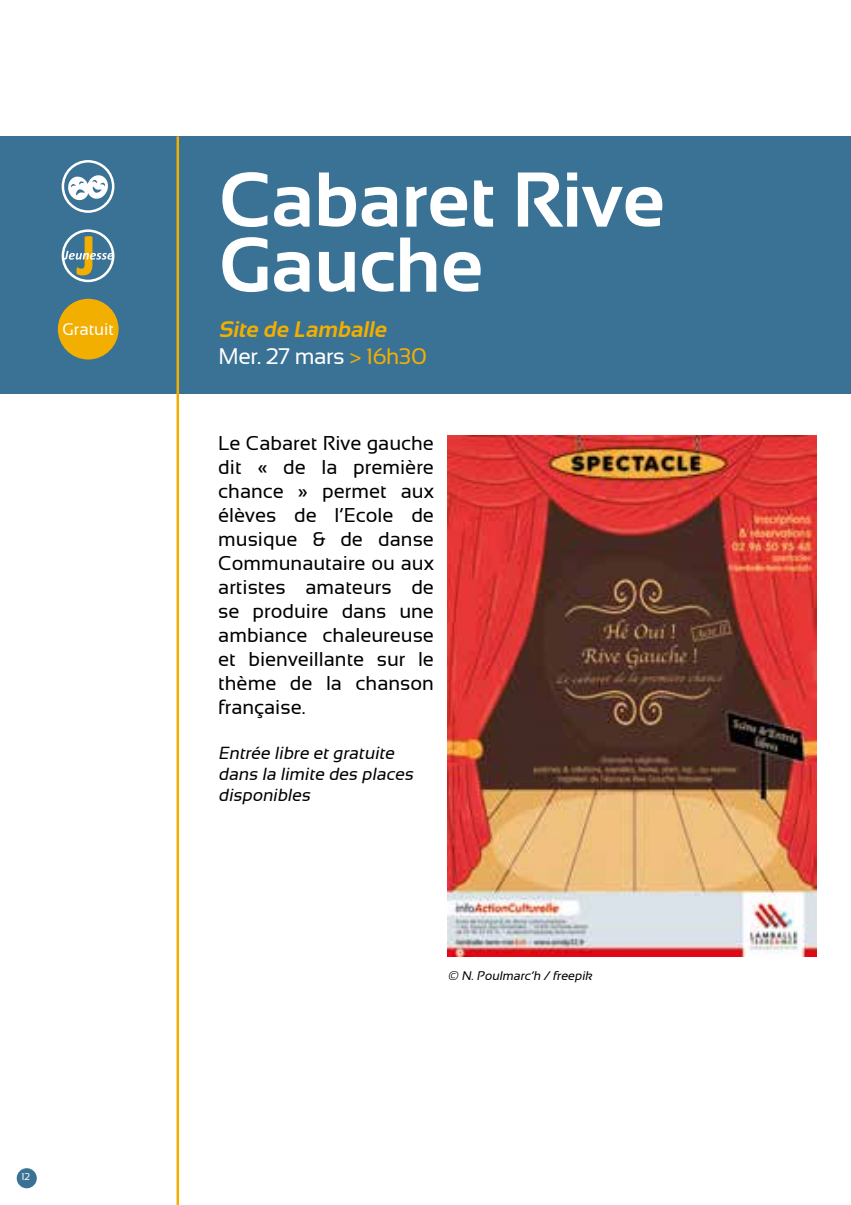
<style>
.page{position:relative;width:851px;height:1205px;background:#fff}
.page>*{position:absolute;margin:0;border:0;box-sizing:border-box;transform-origin:0 0}
.t1{font:700 77.5px/65px "Sansation";color:#fff}
.t2{font:italic 700 22.5px/27px "Sansation";color:#f2af00}
.t3{font:20px/24px "Sansation";color:#000;text-align:justify}
.t4{font:italic 17.5px/21px "Sansation";color:#000}
.t5{font:16.75px "Sansation";color:#fff}
.t6{font:italic 12.5px "Sansation";color:#000}
.t7{font:10px "Sansation";color:#fff}
.s1{font-weight:400;font-style:normal;color:#fff}
.s2{font-weight:400;font-style:normal}
</style>
<div class="page">
<hr style="left:850px;top:683px;width:1px;height:225px;background:#3a7296">
<hr style="left:850px;top:136px;width:1px;height:258px;background:#3a7296">
<div style="left:0;top:136px;width:850px;height:258px;background:#3a7296"></div>
<hr style="left:176px;top:136px;width:3px;height:1069px;background:#f2af00">
<img style="left:447px;top:435px;width:369px;height:521px">
<div style="left:58px;top:299px;width:61px;height:60px;background:#f2af00;border-radius:50%"></div>
<div style="left:62px;top:160px;width:52px;height:53px;border:2px solid #fff;border-radius:50%"></div>
<svg style="left:67px;top:174px;width:42px;height:27px"></svg>
<svg style="left:63px;top:236px;width:50px;height:39px"></svg>
<div style="left:62px;top:229px;width:52px;height:53px;border:2px solid #fff;border-radius:50%"></div>
<div style="left:17px;top:1168px;width:20px;height:20px;background:#3a7296;border-radius:50%"></div>
<p class="t5" style="left:62px;top:320px;width:53px">Gratuit</p>
<p class="t7" style="left:21px;top:1171px;width:10px">12</p>
<h1 class="t1" style="left:218px;top:167px;width:448px">Cabaret Rive<br>Gauche</h1>
<p class="t2" style="left:218px;top:316px;width:210px">Site de Lamballe<br><span class="s1">Mer. 27 mars</span> <span class="s2">&gt; 16h30</span></p>
<p class="t3" style="left:218px;top:431px;width:217px">Le Cabaret Rive gauche dit « de la première chance » permet aux élèves de l’Ecole de musique &amp; de danse Communautaire ou aux artistes amateurs de se produire dans une ambiance chaleureuse et bienveillante sur le thème de la chanson française.</p>
<p class="t4" style="left:218px;top:742px;width:200px">Entrée libre etgratuite dans la limite des places disponibles</p>
<p class="t6" style="left:447px;top:969px;width:148px">© N.Poulmarc’h / freepik</p>
</div>
